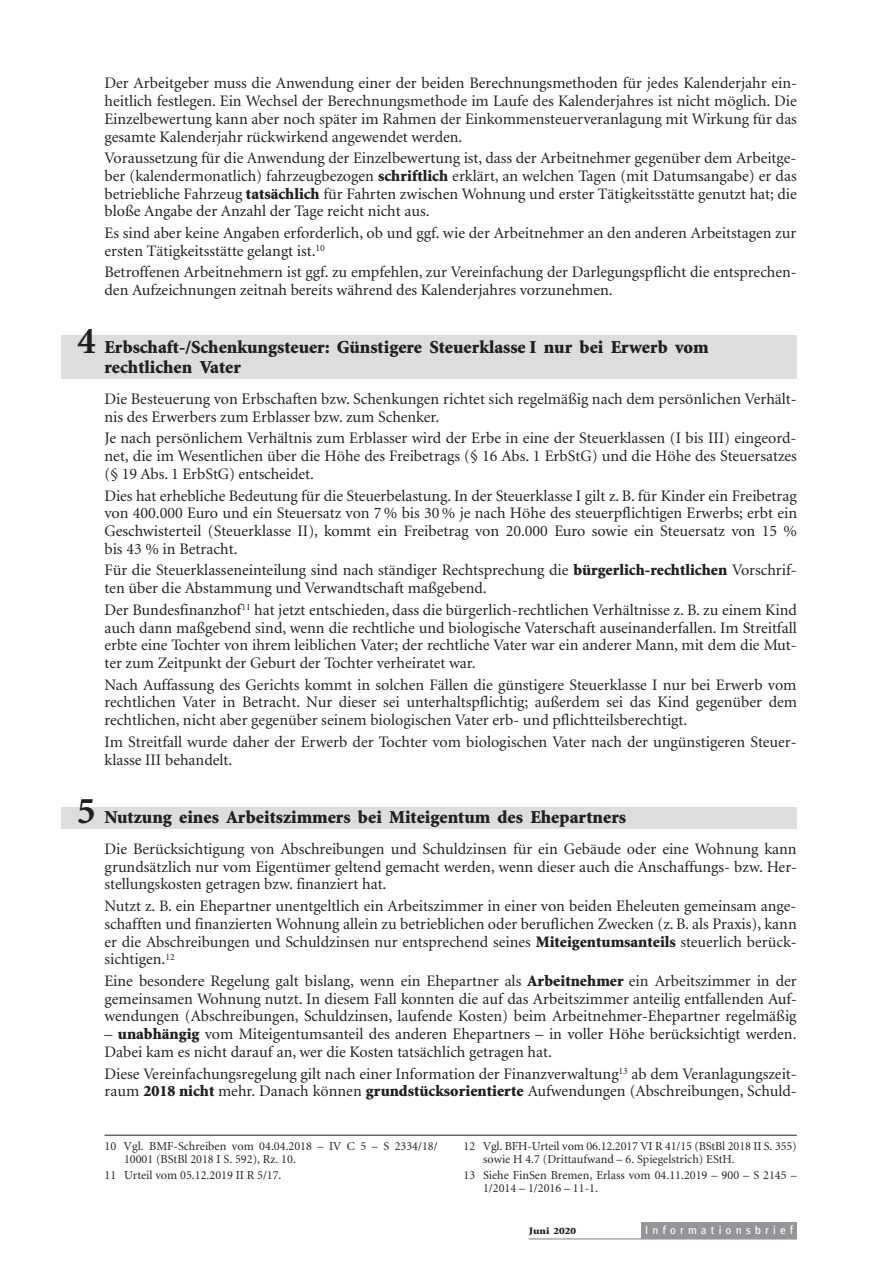
<style>
.page{position:relative;width:893px;height:1263px;background:#fff}
.page>*{position:absolute;margin:0;border:0;box-sizing:border-box;transform-origin:0 0}
.t1{font:900 18.3px/19.5px "Minion";color:#231f20}
.t2{font:16.05px/17.7px "Minion";color:#231f20;text-align:justify}
.t3{font:12.15px/12.9px "Minion";color:#231f20}
.t4{font:11.4px "Meta";letter-spacing:.36em;color:#fff}
.t5{font:900 9.75px "Minion";color:#231f20;scale:1.15 1}
.s1{font-weight:900}
.s2{font-weight:700;font-size:38.1px}
.s3{font-size:12.15px}
</style>
<div class="page">
<div style="left:61px;top:335px;width:736px;height:43px;background:#dcdddf"></div>
<div style="left:61px;top:807px;width:736px;height:22px;background:#dcdddf"></div>
<div style="left:641px;top:1223px;width:156px;height:16px;background:#939598"></div>
<hr style="left:528px;top:1238px;width:269px;height:1px;background:#939598">
<hr style="left:105px;top:1135px;width:692px;height:1px;background:#231f20">
<p class="t2" style="left:105px;top:75px;width:694px">Der Arbeitgeber muss die Anwendung einer der beiden Berechnungsmethoden für jedes Kalenderjahr ein&shy;heitlich festlegen. Ein Wechsel der Berechnungsmethode im Laufe des Kalenderjahres ist nicht möglich. Die Einzelbewertung kann aber noch später im Rahmen der Einkommensteuerveranlagung mit Wirkung für das gesamte Kalenderjahr rückwirkend angewendet werden.</p>
<p class="t2" style="left:105px;top:150px;width:694px">Voraussetzung für die Anwendung der Einzelbewertung ist, dass der Arbeitnehmer gegenüber dem Arbeitge&shy;ber (kalendermonatlich) fahrzeugbezogen <span class="s1">schriftlich</span> erklärt, an welchen Tagen (mit Datumsangabe) er das betriebliche Fahrzeug <span class="s1">tatsächlich</span> für Fahrten zwischen Wohnung und erster Tätigkeitsstätte genutzt hat; die bloße Angabe der Anzahl der Tage reicht nicht aus.</p>
<p class="t2" style="left:105px;top:225px;width:693px">Es sind aber keine Angaben erforderlich, ob und ggf. wie der Arbeitnehmer an den anderen Arbeitstagen zur ersten Tätigkeitsstätte gelangt ist.<sup>10</sup></p>
<p class="t2" style="left:105px;top:264px;width:694px">Betroffenen Arbeitnehmern ist ggf. zu empfehlen, zur Vereinfachung der Darlegungspflicht die entsprechen&shy;den Aufzeichnungen zeitnah bereits während des Kalenderjahres vorzunehmen.</p>
<p class="t1" style="left:105px;top:338px;width:606px;text-indent:-27px"><span class="s2">4</span> Erbschaft-/Schenkungsteuer: Günstigere Steuerklasse I nur bei Erwerb vom rechtlichen Vater</p>
<p class="t2" style="left:105px;top:391px;width:694px">Die Besteuerung von Erbschaften bzw. Schenkungen richtet sich regelmäßig nach dem persönlichen Verhält&shy;nis des Erwerbers zum Erblasser bzw. zum Schenker.</p>
<p class="t2" style="left:105px;top:430px;width:694px">Je nach persönlichem Verhältnis zum Erblasser wird der Erbe in eine der Steuerklassen (I bis III) eingeord&shy;net, die im Wesentlichen über die Höhe des Freibetrags (§ 16 Abs. 1 ErbStG) und die Höhe des Steuersatzes (§ 19 Abs. 1 ErbStG) entscheidet.</p>
<p class="t2" style="left:105px;top:487px;width:694px">Dies hat erhebliche Bedeutung für die Steuerbelastung. In der Steuerklasse I gilt z. B. für Kinder ein Freibetrag von 400.000 Euro und ein Steuersatz von 7 % bis 30 % je nach Höhe des steuerpflichtigen Erwerbs; erbt ein Geschwisterteil (Steuerklasse II), kommt ein Freibetrag von 20.000 Euro sowie ein Steuersatz von 15 % bis 43 % in Betracht.</p>
<p class="t2" style="left:105px;top:562px;width:694px">Für die Steuerklasseneinteilung sind nach ständiger Rechtsprechung die <span class="s1">bürgerlich-rechtlichen</span> Vorschrif&shy;ten über die Abstammung und Verwandtschaft maßgebend.</p>
<p class="t2" style="left:105px;top:601px;width:694px">Der Bundesfinanzhof<sup>11</sup> hat jetzt entschieden, dass die bürgerlich-rechtlichen Verhältnisse z. B. zu einem Kind auch dann maßgebend sind, wenn die rechtliche und biologische Vaterschaft auseinanderfallen. Im Streitfall erbte eine Tochter von ihrem leiblichen Vater; der rechtliche Vater war ein anderer Mann, mit dem die Mut&shy;ter zum Zeitpunkt der Geburt der Tochter verheiratet war.</p>
<p class="t2" style="left:105px;top:676px;width:694px">Nach Auffassung des Gerichts kommt in solchen Fällen die günstigere Steuerklasse I nur bei Erwerb vom rechtlichen Vater in Betracht. Nur dieser sei unterhaltspflichtig; außerdem sei das Kind gegenüber dem rechtlichen, nicht aber gegenüber seinem biologischen Vater erb- und pflichtteilsberechtigt.</p>
<p class="t2" style="left:105px;top:733px;width:694px">Im Streitfall wurde daher der Erwerb der Tochter vom biologischen Vater nach der ungünstigeren Steuer&shy;klasse III behandelt.</p>
<p class="t1" style="left:77px;top:807px;width:550px"><span class="s2">5</span> Nutzung eines Arbeitszimmers bei Miteigentum des Ehepartners</p>
<p class="t2" style="left:105px;top:840px;width:694px">Die Berücksichtigung von Abschreibungen und Schuldzinsen für ein Gebäude oder eine Wohnung kann grundsätzlich nur vom Eigentümer geltend gemacht werden, wenn dieser auch die Anschaffungs- bzw. Her&shy;stellungskosten getragen bzw. finanziert hat.</p>
<p class="t2" style="left:105px;top:898px;width:694px">Nutzt z. B. ein Ehepartner unentgeltlich ein Arbeitszimmer in einer von beiden Eheleuten gemeinsam ange&shy;schafften und finanzierten Wohnung allein zu betrieblichen oder beruflichen Zwecken (z. B. als Praxis), kann er die Abschreibungen und Schuldzinsen nur entsprechend seines <span class="s1">Miteigentumsanteils</span> steuerlich berück&shy;sichtigen.<sup>12</sup></p>
<p class="t2" style="left:105px;top:972px;width:694px">Eine besondere Regelung galt bislang, wenn ein Ehepartner als <span class="s1">Arbeitnehmer</span> ein Arbeitszimmer in der gemeinsamen Wohnung nutzt. In diesem Fall konnten die auf das Arbeitszimmer anteilig entfallenden Auf&shy;wendungen (Abschreibungen, Schuldzinsen, laufende Kosten) beim Arbeitnehmer-Ehepartner regelmäßig</p>
<p class="t2" style="left:105px;top:1026px;width:693px">– <span class="s1">unabhängig</span> vom Miteigentumsanteil des anderen Ehepartners – in voller Höhe berücksichtigt werden.<br>Dabei kam es nicht darauf an, wer die Kosten tatsächlich getragen hat.</p>
<p class="t2" style="left:105px;top:1065px;width:694px">Diese Vereinfachungsregelung gilt nach einer Information der Finanzverwaltung<sup>13</sup> ab dem Veranlagungszeit&shy;raum <span class="s1">2018 nicht</span> mehr. Danach können <span class="s1">grundstücksorientierte</span> Aufwendungen (Abschreibungen, Schuld-</p>
<p class="t3" style="left:124px;top:1140px;width:315px;text-indent:-19px">10 Vgl. BMF-Schreiben vom 04.04.2018 – IV C 5 – S 2334/18/<br>10001 (BStBl 2018 I S. 592), Rz. 10.</p>
<p class="t3" style="left:105px;top:1169px;width:179px">11 Urteil vom 05.12.2019 II R 5/17.</p>
<p class="t3" style="left:483px;top:1140px;width:315px;text-indent:-19px">12 Vgl. BFH-Urteil vom 06.12.2017 VI R 41/15 (BStBl 2018 II S. 355) sowie H 4.7 (Drittaufwand – 6. Spiegelstrich) EStH.</p>
<p class="t3" style="left:483px;top:1169px;width:315px;text-indent:-19px">13 Siehe FinSen Bremen, Erlass vom 04.11.2019 – 900 – S 2145 –<br>1/2014 – 1/2016 – 11-1.</p>
<p class="t5" style="left:529px;top:1226px;width:43px">Juni 2020</p>
<p class="t4" style="left:645px;top:1223px;width:150px">Informationsbrie<span class="s3">f</span></p>
</div>
